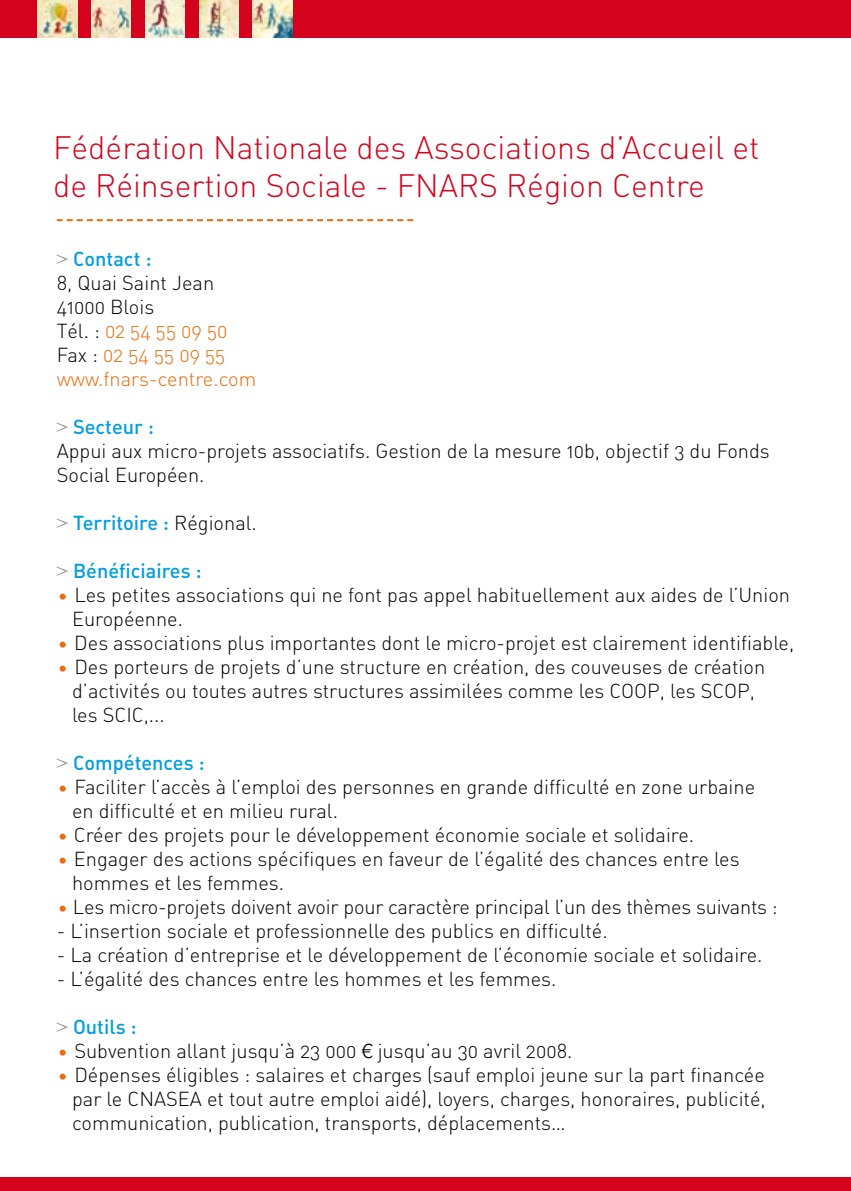
<style>
.page{position:relative;width:851px;height:1191px;background:#fff}
.page>*{position:absolute;margin:0;border:0;box-sizing:border-box;transform-origin:0 0}
.t1{font:32px/38.4px "DIN Light Alternate";color:#d4021d}
.t2{font:20px/24px "DIN Light Alternate";color:#000}
.t3{font:20px "DIN Medium Alternate";color:#009ee0}
.t4{font:20px/24px "DIN Light Alternate";color:#eb6a0a}
.s1{font-family:"Times";color:#9c9d9f}
.s2{color:#000}
.s3{font-family:"DIN Light Alternate";color:#000}
.s4{font-family:"Century Gothic";font-weight:700;color:#eb6a0a}
.s5{font-family:"Helvetica Neue";font-weight:300}
</style>
<div class="page">
<div style="left:0;top:1177px;width:850px;height:14px;background:#d4021d"></div>
<div style="left:0;top:0;width:850px;height:38px;background:#d4021d"></div>
<img style="left:37px;top:0;width:40px;height:38px">
<img style="left:91px;top:0;width:40px;height:38px">
<img style="left:145px;top:0;width:40px;height:38px">
<img style="left:199px;top:0;width:40px;height:38px">
<img style="left:253px;top:0;width:39px;height:38px">
<svg style="left:57px;top:219px;width:356px;height:2px"></svg>
<h1 class="t1" style="left:53px;top:128px;width:707px">Fédération Nationale des Associations d’Accueil et de Réinsertion Sociale - FNARS Région Centre</h1>
<p class="t3" style="left:57px;top:246px;width:96px"><span class="s1">&gt;</span> Contact :</p>
<p class="t4" style="left:57px;top:271px;width:201px"><span class="s2">8, Quai Saint Jean<br>41000 Blois<br>Tél. :</span> 02 54 55 09 50<br><span class="s2">Fax :</span> 02 54 55 09 55 www.fnars-centre.com</p>
<p class="t3" style="left:57px;top:414px;width:99px"><span class="s1">&gt;</span> Secteur :</p>
<p class="t2" style="left:57px;top:439px;width:714px">Appui aux micro-projets associatifs. Gestion de la mesure 10b, objectif 3 du Fonds<br>Social Européen.</p>
<p class="t3" style="left:57px;top:510px;width:201px"><span class="s1">&gt;</span> Territoire : <span class="s3">Régional.</span></p>
<p class="t3" style="left:57px;top:558px;width:146px"><span class="s1">&gt;</span> Bénéficiaires :</p>
<p class="t2" style="left:72px;top:583px;width:719px;text-indent:-15px"><span class="s4">•</span> Les petites associations qui ne font pas appel habituellement aux aides de l’Union<br>Européenne.</p>
<p class="t2" style="left:57px;top:631px;width:738px"><span class="s4">•</span> Des associations plus importantes dont le micro-projet est clairement identifiable,</p>
<p class="t2" style="left:72px;top:655px;width:694px;text-indent:-15px"><span class="s4">•</span> Des porteurs de projets d’une structure en création, des couveuses de création d’activités ou toutes autres structures assimilées comme les COOP, les SCOP, les SCIC,...</p>
<p class="t3" style="left:57px;top:750px;width:149px"><span class="s1">&gt;</span> Compétences :</p>
<p class="t2" style="left:72px;top:775px;width:684px;text-indent:-15px"><span class="s4">•</span> Faciliter l’accès à l’emploi des personnes en grande difficulté en zone urbaine en difficulté et en milieu rural.</p>
<p class="t2" style="left:57px;top:823px;width:639px"><span class="s4">•</span> Créer des projets pour le développement économie sociale et solidaire.</p>
<p class="t2" style="left:72px;top:847px;width:669px;text-indent:-15px"><span class="s4">•</span> Engager des actions spécifiques en faveur de l’égalité des chances entre les hommes et les femmes.</p>
<p class="t2" style="left:57px;top:895px;width:722px"><span class="s4">•</span> Les micro-projets doivent avoir pour caractère principal l’un des thèmes suivants :</p>
<p class="t2" style="left:57px;top:919px;width:552px">- L’insertion sociale et professionnelle des publics en difficulté.</p>
<p class="t2" style="left:57px;top:943px;width:707px">- La création d’entreprise et le développement de l’économie sociale et solidaire.</p>
<p class="t2" style="left:57px;top:967px;width:501px">- L’égalité des chances entre les hommes et les femmes.</p>
<p class="t3" style="left:57px;top:1014px;width:81px"><span class="s1">&gt;</span> Outils :</p>
<p class="t2" style="left:57px;top:1039px;width:517px"><span class="s4">•</span> Subvention allant jusqu’à 23 000 <span class="s5">€</span> jusqu’au 30 avril 2008.</p>
<p class="t2" style="left:72px;top:1063px;width:695px;text-align:justify;text-indent:-15px"><span class="s4">•</span> Dépenses éligibles : salaires et charges (sauf emploi jeune sur la part financée par le CNASEA et tout autre emploi aidé), loyers, charges, honoraires, publicité, communication, publication, transports, déplacements…</p>
</div>
